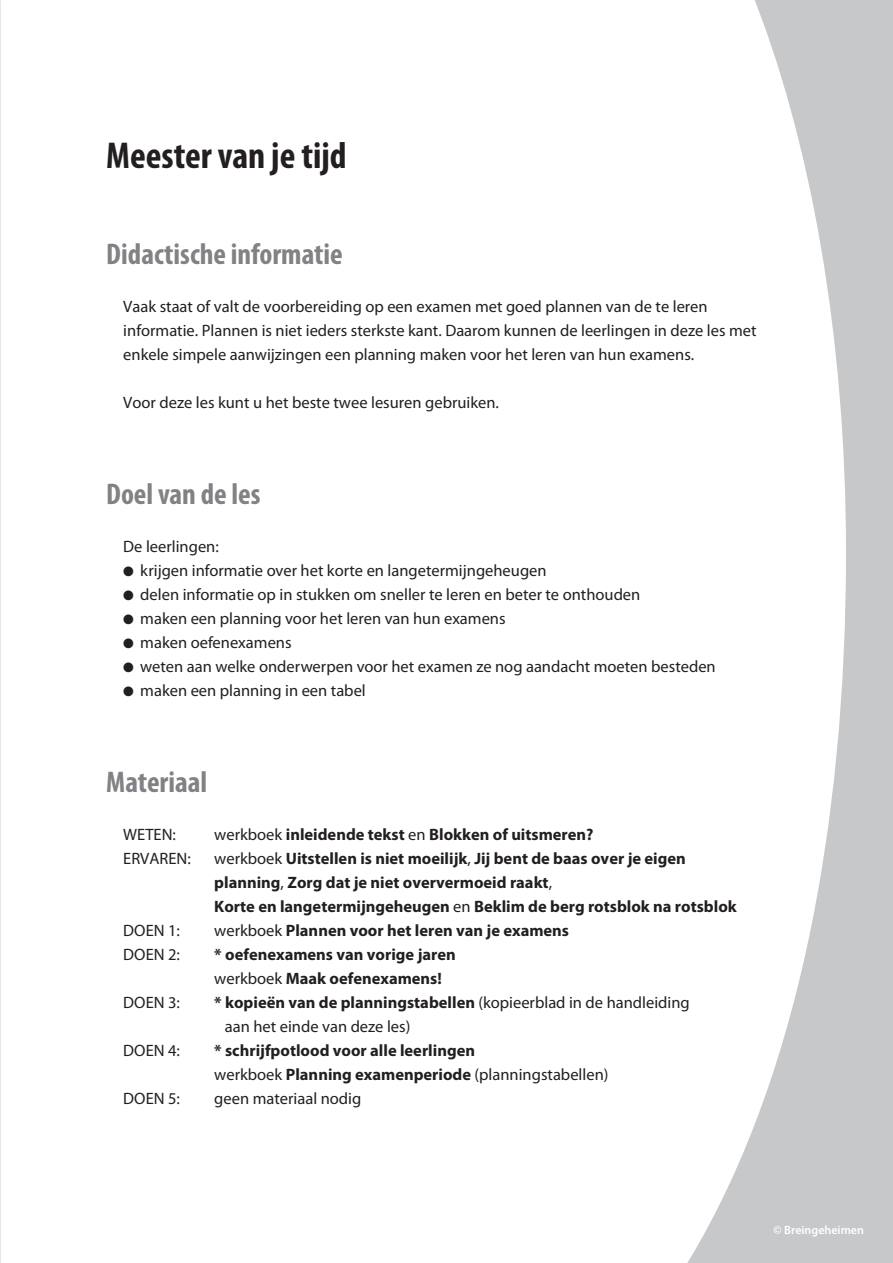
<style>
.page{position:relative;width:893px;height:1263px;background:#fff}
.page>*{position:absolute;margin:0;border:0;box-sizing:border-box;transform-origin:0 0}
.t1{font:700 condensed 37.5px "Myriad Pro";color:#231f20}
.t2{font:700 condensed 30px "Myriad Pro";color:#808285}
.t3{font:16.5px/24px "Myriad Pro";color:#231f20}
.t4{font:700 16.5px/24px "Myriad Pro";color:#231f20}
.t5{font:600 12px "Myriad Pro";color:#fff}
.s1{font-weight:400}
.s2{font-weight:700}
</style>
<div class="page">
<svg style="left:687px;top:0;width:206px;height:1263px"></svg>
<svg style="left:0;top:0;width:1px;height:1263px"></svg>
<h1 class="t1" style="left:106px;top:135px;width:242px">Meester van je tijd</h1>
<h2 class="t2" style="left:106px;top:237px;width:238px">Didactische informatie</h2>
<p class="t3" style="left:123px;top:295px;width:635px">Vaak staat of valt de voorbereiding op een examen met goed plannen van de te leren informatie. Plannen is niet ieders sterkste kant. Daarom kunnen de leerlingen in deze les met enkele simpele aanwijzingen een planning maken voor het leren van hun examens.</p>
<p class="t3" style="left:123px;top:391px;width:377px">Voor deze les kunt u het beste twee lesuren gebruiken.</p>
<h2 class="t2" style="left:106px;top:477px;width:156px">Doel van de les</h2>
<p class="t3" style="left:123px;top:535px;width:97px">De leerlingen:</p>
<p class="t3" style="left:123px;top:559px;width:425px">● krijgen informatie over het korte en langetermijngeheugen</p>
<p class="t3" style="left:123px;top:583px;width:519px">● delen informatie op in stukken om sneller te leren en beter te onthouden</p>
<p class="t3" style="left:123px;top:607px;width:384px">● maken een planning voor het leren van hun examens</p>
<p class="t3" style="left:123px;top:631px;width:170px">● maken oefenexamens</p>
<p class="t3" style="left:123px;top:655px;width:594px">● weten aan welke onderwerpen voor het examen ze nog aandacht moeten besteden</p>
<p class="t3" style="left:123px;top:679px;width:244px">● maken een planning in een tabel</p>
<h2 class="t2" style="left:106px;top:765px;width:102px">Materiaal</h2>
<p class="t3" style="left:123px;top:823px;width:54px">WETEN:</p>
<p class="t4" style="left:214px;top:823px;width:381px"><span class="s1">werkboek</span> inleidende tekst <span class="s1">en</span> Blokken of uitsmeren?</p>
<p class="t3" style="left:123px;top:847px;width:69px">ERVAREN:</p>
<p class="t4" style="left:214px;top:847px;width:524px"><span class="s1">werkboek</span> Uitstellen is niet moeilijk<span class="s1">,</span> Jij bent de baas over je eigen planning<span class="s1">,</span> Zorg dat je niet oververmoeid raakt<span class="s1">,<br></span>Korte en langetermijngeheugen <span class="s1">en</span> Beklim de berg rotsblok na rotsblok</p>
<p class="t3" style="left:123px;top:919px;width:58px">DOEN 1:</p>
<p class="t4" style="left:214px;top:919px;width:356px"><span class="s1">werkboek</span> Plannen voor het leren van je examens</p>
<p class="t3" style="left:123px;top:943px;width:58px">DOEN 2:</p>
<p class="t4" style="left:214px;top:943px;width:243px">* oefenexamens van vorige jaren <span class="s1">werkboek</span> Maak oefenexamens!</p>
<p class="t3" style="left:123px;top:991px;width:58px">DOEN 3:</p>
<p class="t3" style="left:225px;top:991px;width:466px;text-indent:-10px"><span class="s2">* kopieën van de planningstabellen</span> (kopieerblad in de handleiding aan het einde van deze les)</p>
<p class="t3" style="left:123px;top:1039px;width:58px">DOEN 4:</p>
<p class="t4" style="left:214px;top:1039px;width:396px">* schrijfpotlood voor alle leerlingen<br><span class="s1">werkboek</span> Planning examenperiode <span class="s1">(planningstabellen)</span></p>
<p class="t3" style="left:123px;top:1087px;width:58px">DOEN 5:</p>
<p class="t3" style="left:214px;top:1087px;width:149px">geen materiaal nodig</p>
<p class="t5" style="left:774px;top:1223px;width:92px">© Breingeheimen</p>
</div>
